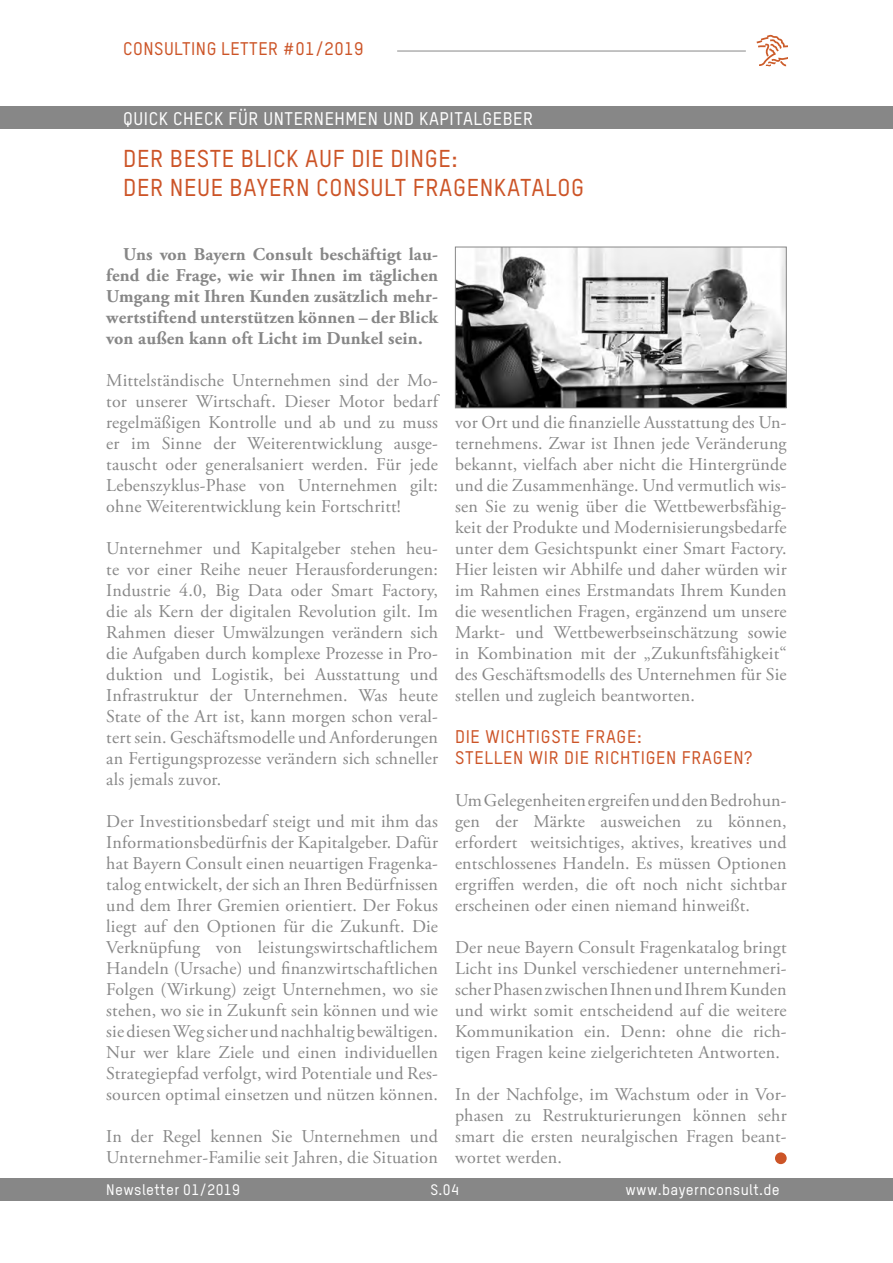
<style>
.page{position:relative;width:893px;height:1263px;background:#fff}
.page>*{position:absolute;margin:0;border:0;box-sizing:border-box;transform-origin:0 0}
.t1{font:500 24px/28.8px "TSTARPRO";letter-spacing:.025em;color:#cc5427}
.t2{font:18px/21px "Adobe Garamond Pro";letter-spacing:.01em;color:#878787;text-align:justify}
.t3{font:700 18px/21px "Adobe Garamond Pro";letter-spacing:.01em;color:#878787;text-align:justify}
.t4{font:500 18px/21px "TSTARPRO";letter-spacing:.04em;color:#cc5427}
.t5{font:500 18px "TSTARPRO";letter-spacing:.03em;color:#fff}
.t6{font:500 15px "TSTARPRO";letter-spacing:.025em;color:#fff}
</style>
<div class="page">
<div style="left:0;top:106px;width:893px;height:23px;background:#878787"></div>
<div style="left:0;top:1178px;width:893px;height:23px;background:#878787"></div>
<img style="left:457px;top:249px;width:328px;height:157px">
<div style="left:455px;top:247px;width:332px;height:161px;border:1px solid #878787"></div>
<div style="left:775px;top:1152px;width:12px;height:12px;background:#cc5427;border-radius:50%"></div>
<svg style="left:757px;top:35px;width:30px;height:32px"></svg>
<hr style="left:397px;top:51px;width:349px;height:1px;background:#878787">
<p class="t4" style="left:123px;top:38px;width:242px">CONSULTING LETTER #01/2019</p>
<p class="t5" style="left:123px;top:108px;width:411px">QUICK CHECK FÜR UNTERNEHMEN UND KAPITALGEBER</p>
<h1 class="t1" style="left:123px;top:144px;width:462px">DER BESTE BLICK AUF DIE DINGE:<br>DER NEUE BAYERN CONSULT FRAGENKATALOG</h1>
<p class="t3" style="left:106px;top:244px;width:333px;text-indent:17px">Uns von Bayern Consult beschäftigt lau&shy;fend die Frage, wie wir Ihnen im täglichen Umgang mit Ihren Kunden zusätzlich mehr&shy;wertstiftend unterstützen können – der Blick von außen kann oft Licht im Dunkel sein.</p>
<p class="t2" style="left:106px;top:370px;width:333px">Mittelständische Unternehmen sind der Mo&shy;tor unserer Wirtschaft. Dieser Motor bedarf regelmäßigen Kontrolle und ab und zu muss er im Sinne der Weiterentwicklung ausge&shy;tauscht oder generalsaniert werden. Für jede Lebenszyklus-Phase von Unternehmen gilt: ohne Weiterentwicklung kein Fortschritt!</p>
<p class="t2" style="left:106px;top:538px;width:333px">Unternehmer und Kapitalgeber stehen heu&shy;te vor einer Reihe neuer Herausforderungen:<br>Industrie 4.0, Big Data oder Smart Factory, die als Kern der digitalen Revolution gilt. Im Rahmen dieser Umwälzungen verändern sich die Aufgaben durch komplexe Prozesse in Pro&shy;duktion und Logistik, bei Ausstattung und Infrastruktur der Unternehmen. Was heute State of the Art ist, kann morgen schon veral&shy;tert sein. Geschäftsmodelle und Anforderungen an Fertigungsprozesse verändern sich schneller als jemals zuvor.</p>
<p class="t2" style="left:106px;top:811px;width:333px">Der Investitionsbedarf steigt und mit ihm das Informationsbedürfnis der Kapitalgeber. Dafür hat Bayern Consult einen neuartigen Fragenka&shy;talog entwickelt, der sich an Ihren Bedürfnissen und dem Ihrer Gremien orientiert. Der Fokus liegt auf den Optionen für die Zukunft. Die Verknüpfung von leistungswirtschaftlichem Handeln (Ursache) und finanzwirtschaftlichen Folgen (Wirkung) zeigt Unternehmen, wo sie stehen, wo sie in Zukunft sein können und wie sie diesen Weg sicher und nachhaltig bewältigen.<br>Nur wer klare Ziele und einen individuellen Strategiepfad verfolgt, wird Potentiale und Res&shy;sourcen optimal einsetzen und nützen können.</p>
<p class="t2" style="left:106px;top:1126px;width:333px">In der Regel kennen Sie Unternehmen und<br>Unternehmer-Familie seit Jahren, die Situation</p>
<p class="t2" style="left:455px;top:412px;width:333px">vor Ort und die finanzielle Ausstattung des Un&shy;ternehmens. Zwar ist Ihnen jede Veränderung bekannt, vielfach aber nicht die Hintergründe und die Zusammenhänge. Und vermutlich wis&shy;sen Sie zu wenig über die Wettbewerbsfähig&shy;keit der Produkte und Modernisierungsbedarfe unter dem Gesichtspunkt einer Smart Factory.<br>Hier leisten wir Abhilfe und daher würden wir im Rahmen eines Erstmandats Ihrem Kunden die wesentlichen Fragen, ergänzend um unsere Markt- und Wettbewerbseinschätzung sowie in Kombination mit der „Zukunftsfähigkeit“ des Geschäftsmodells des Unternehmen für Sie stellen und zugleich beantworten.</p>
<p class="t4" style="left:455px;top:726px;width:299px">DIE WICHTIGSTE FRAGE:<br>STELLEN WIR DIE RICHTIGEN FRAGEN?</p>
<p class="t2" style="left:455px;top:790px;width:333px">Um Gelegenheiten ergreifen und den Bedrohun&shy;gen der Märkte ausweichen zu können, erfordert weitsichtiges, aktives, kreatives und entschlossenes Handeln. Es müssen Optionen ergriffen werden, die oft noch nicht sichtbar erscheinen oder einen niemand hinweißt.</p>
<p class="t2" style="left:455px;top:937px;width:333px">Der neue Bayern Consult Fragenkatalog bringt Licht ins Dunkel verschiedener unternehmeri&shy;scher Phasen zwischen Ihnen und Ihrem Kunden und wirkt somit entscheidend auf die weitere Kommunikation ein. Denn: ohne die rich&shy;tigen Fragen keine zielgerichteten Antworten.</p>
<p class="t2" style="left:455px;top:1084px;width:333px">In der Nachfolge, im Wachstum oder in Vor&shy;phasen zu Restrukturierungen können sehr smart die ersten neuralgischen Fragen beant&shy;wortet werden.</p>
<p class="t6" style="left:106px;top:1180px;width:175px">NEWSLETTER 01/2019 S</p>
<p class="t6" style="left:439px;top:1180px;width:22px">.04</p>
<p class="t6" style="left:625px;top:1180px;width:156px">WWW.BAYERNCONSULT.DE</p>
</div>
